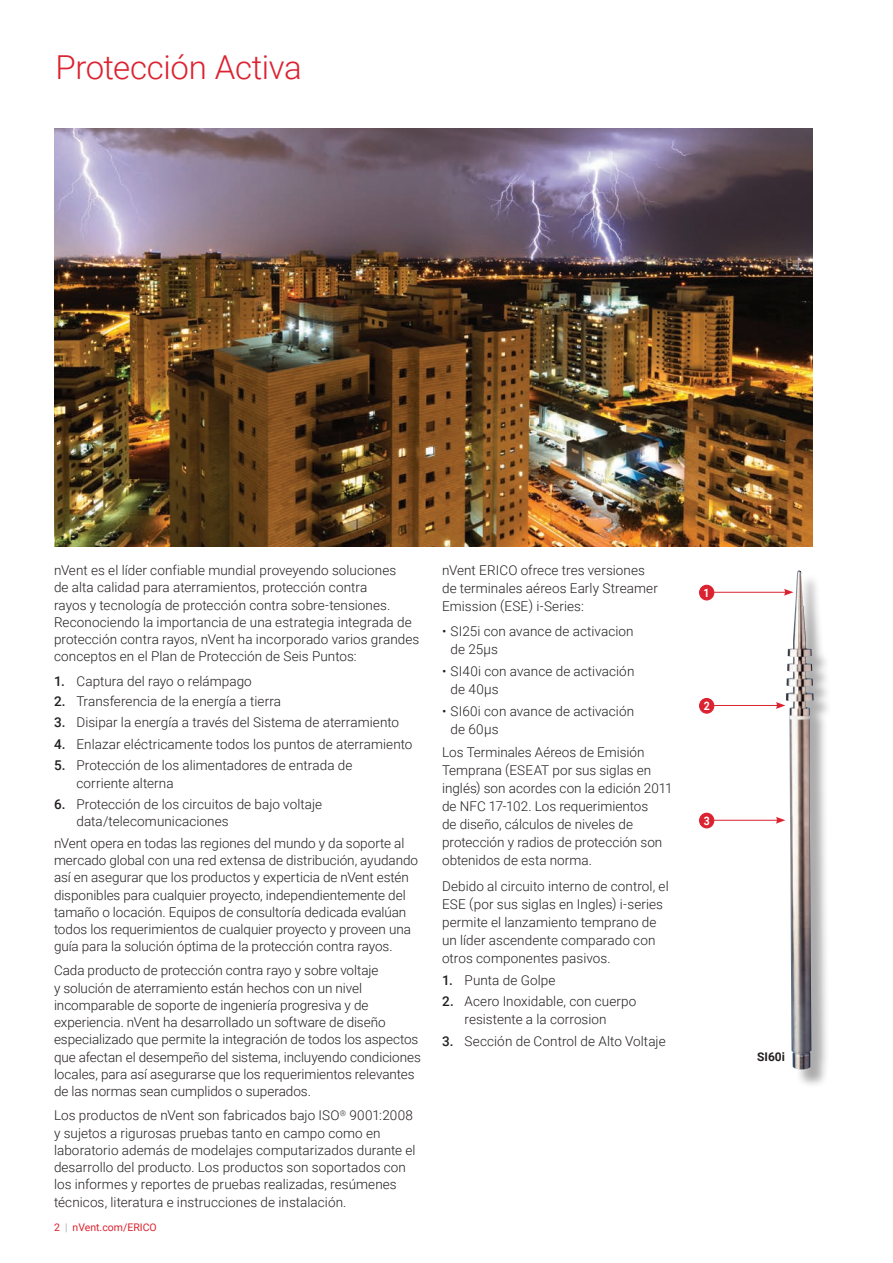
<style>
.page{position:relative;width:893px;height:1263px;background:#fff}
.page>*{position:absolute;margin:0;border:0;box-sizing:border-box;transform-origin:0 0}
.t1{font:300 33px "Roboto";letter-spacing:-.01em;color:#db2230}
.Body_Text{font:300 13.5px/17.2px "Roboto";color:#231f20}
.reference_text{font:700 12px "Roboto";color:#231f20}
.Body_copy{font:700 11.7px "Roboto";color:#fff;scale:.9 1}
.t2{font:10.5px "Roboto";color:#db2230}
.s1{font-weight:500}
.s2{font-weight:300;color:#8f959e}
</style>
<div class="page">
<img style="left:54px;top:129px;width:758px;height:417px">
<div style="left:788px;top:573px;width:44px;height:515px;background:#231f20;opacity:.37"></div>
<img style="left:786px;top:570px;width:28px;height:499px">
<div style="left:700px;top:585px;width:14px;height:15px;background:#db2230;border-radius:50%"></div>
<div style="left:699px;top:585px;width:15px;height:15px;border:1px solid #db2230;border-radius:50%"></div>
<div style="left:700px;top:698px;width:14px;height:15px;background:#db2230;border-radius:50%"></div>
<div style="left:699px;top:698px;width:15px;height:16px;border:1px solid #db2230;border-radius:50%"></div>
<div style="left:700px;top:813px;width:14px;height:15px;background:#db2230;border-radius:50%"></div>
<div style="left:699px;top:813px;width:15px;height:15px;border:1px solid #db2230;border-radius:50%"></div>
<hr style="left:714px;top:592px;width:72px;height:1px;background:#db2230">
<svg style="left:784px;top:589px;width:9px;height:7px"></svg>
<hr style="left:714px;top:705px;width:64px;height:1px;background:#db2230">
<svg style="left:776px;top:702px;width:9px;height:7px"></svg>
<hr style="left:714px;top:820px;width:64px;height:1px;background:#db2230">
<svg style="left:776px;top:817px;width:9px;height:7px"></svg>
<p class="t1" style="left:56px;top:44px;width:248px">Protección Activa</p>
<p class="Body_Text" style="left:54px;top:561px;width:367px">nVent es el líder confiable mundial proveyendo soluciones<br>de alta calidad para aterramientos, protección contra<br>rayos y tecnología de protección contra sobre-tensiones.<br>Reconociendo la importancia de una estrategia integrada de protección contra rayos, nVent ha incorporado varios grandes conceptos en el Plan de Protección de Seis Puntos:</p>
<p class="Body_Text" style="left:54px;top:672px;width:199px"><span class="s1">1.</span> Captura del rayo o relámpago</p>
<p class="Body_Text" style="left:54px;top:692px;width:229px"><span class="s1">2.</span> Transferencia de la energía a tierra</p>
<p class="Body_Text" style="left:54px;top:713px;width:347px"><span class="s1">3.</span> Disipar la energía a través del Sistema de aterramiento</p>
<p class="Body_Text" style="left:54px;top:735px;width:360px"><span class="s1">4.</span> Enlazar eléctricamente todos los puntos de aterramiento</p>
<p class="Body_Text" style="left:76px;top:756px;width:277px;text-indent:-22px"><span class="s1">5.</span> Protección de los alimentadores de entrada de corriente alterna</p>
<p class="Body_Text" style="left:76px;top:795px;width:247px;text-indent:-22px"><span class="s1">6.</span> Protección de los circuitos de bajo voltaje data/telecomunicaciones</p>
<p class="Body_Text" style="left:54px;top:834px;width:366px">nVent opera en todas las regiones del mundo y da soporte al mercado global con una red extensa de distribución, ayudando así en asegurar que los productos y experticia de nVent estén disponibles para cualquier proyecto, independientemente del tamaño o locación. Equipos de consultoría dedicada evalúan todos los requerimientos de cualquier proyecto y proveen una guía para la solución óptima de la protección contra rayos.</p>
<p class="Body_Text" style="left:54px;top:961px;width:368px">Cada producto de protección contra rayo y sobre voltaje<br>y solución de aterramiento están hechos con un nivel incomparable de soporte de ingeniería progresiva y de experiencia. nVent ha desarrollado un software de diseño especializado que permite la integración de todos los aspectos que afectan el desempeño del sistema, incluyendo condiciones locales, para así asegurarse que los requerimientos relevantes de las normas sean cumplidos o superados.</p>
<p class="Body_Text" style="left:54px;top:1106px;width:363px">Los productos de nVent son fabricados bajo ISO<sup>®</sup> 9001:2008 y sujetos a rigurosas pruebas tanto en campo como en laboratorio además de modelajes computarizados durante el desarrollo del producto. Los productos son soportados con los informes y reportes de pruebas realizadas, resúmenes técnicos, literatura e instrucciones de instalación.</p>
<p class="t2" style="left:54px;top:1220px;width:104px">2 <span class="s2">|</span> nVent.com/ERICO</p>
<p class="Body_Text" style="left:442px;top:561px;width:217px;line-height:18px">nVent ERICO ofrece tres versiones de terminales aéreos Early Streamer<br>Emission (ESE) i-Series:</p>
<p class="Body_Text" style="left:451px;top:622px;width:185px;line-height:18px;text-indent:-9px">• SI25i con avance de activacion de 25µs</p>
<p class="Body_Text" style="left:451px;top:662px;width:185px;line-height:18px;text-indent:-9px">• SI40i con avance de activación de 40µs</p>
<p class="Body_Text" style="left:451px;top:702px;width:185px;line-height:18px;text-indent:-9px">• SI60i con avance de activación de 60µs</p>
<p class="Body_Text" style="left:442px;top:742px;width:232px;line-height:18px">Los Terminales Aéreos de Emisión Temprana (ESEAT por sus siglas en inglés) son acordes con la edición 2011 de NFC 17-102. Los requerimientos<br>de diseño, cálculos de niveles de protección y radios de protección son obtenidos de esta norma.</p>
<p class="Body_Text" style="left:442px;top:877px;width:228px;line-height:18px">Debido al circuito interno de control, el ESE (por sus siglas en Ingles) i-series permite el lanzamiento temprano de un líder ascendente comparado con otros componentes pasivos.</p>
<p class="Body_Text" style="left:442px;top:971px;width:115px"><span class="s1">1.</span> Punta de Golpe</p>
<p class="Body_Text" style="left:442px;top:992px;width:196px;line-height:18px;text-align:center"><span class="s1">2.</span> Acero Inoxidable, con cuerpo resistente a la corrosion</p>
<p class="Body_Text" style="left:442px;top:1032px;width:225px"><span class="s1">3.</span> Sección de Control de Alto Voltaje</p>
<p class="Body_copy" style="left:703px;top:585px;width:8px">1</p>
<p class="Body_copy" style="left:704px;top:698px;width:8px">2</p>
<p class="Body_copy" style="left:704px;top:812px;width:8px">3</p>
<p class="reference_text" style="left:757px;top:1048px;width:29px">SI60i</p>
</div>
